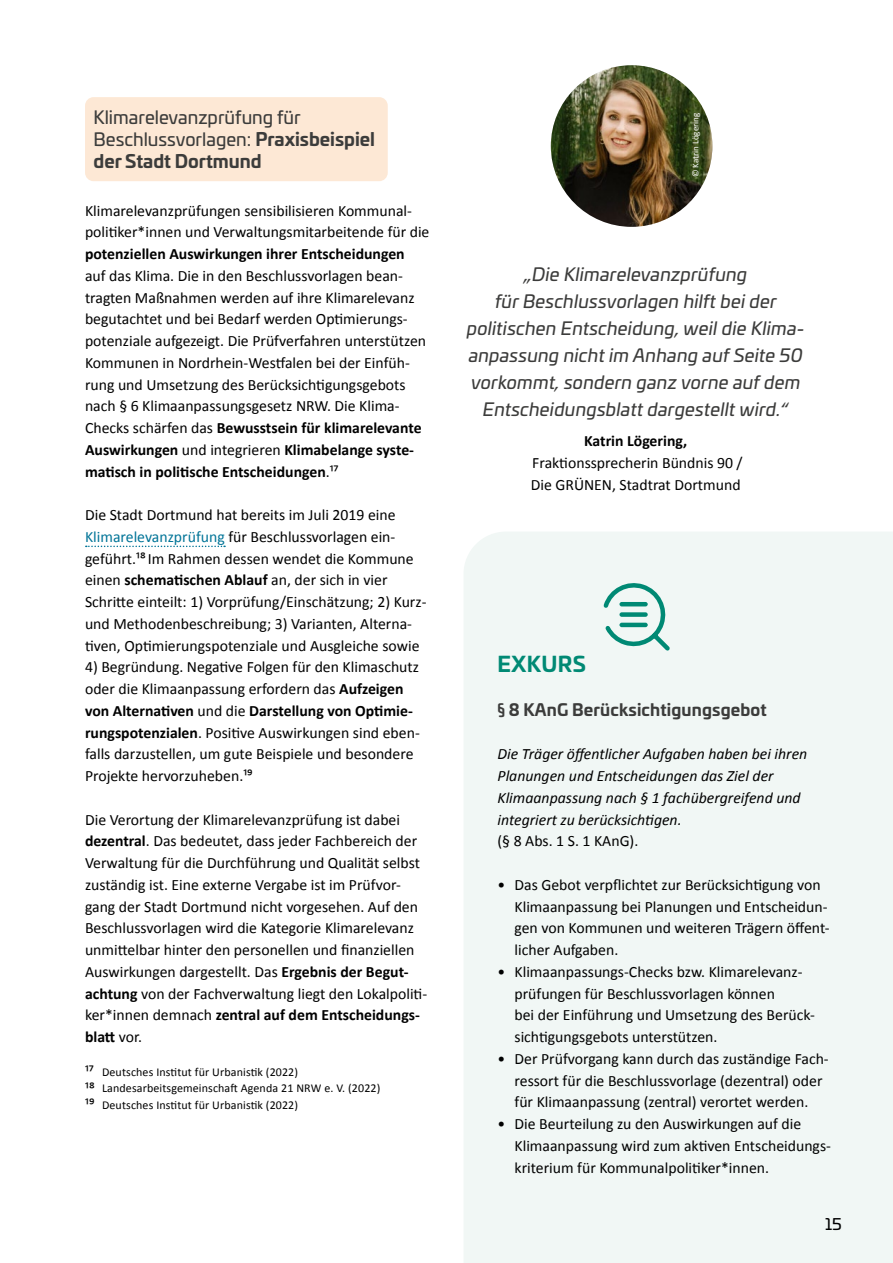
<style>
.page{position:relative;width:893px;height:1263px;background:#fff}
.page>*{position:absolute;margin:0;border:0;box-sizing:border-box;transform-origin:0 0}
.Headlines_Headline_Tipp_Exkurs_H2{font:700 21px "Univia Pro";letter-spacing:.02em;color:#008974}
.t1{font:italic 18px/27px "Univia Pro";letter-spacing:.01em;color:#3c3c3b;text-align:center}
.Headlines_Headline_Orange_H2_IHV{font:18px/21.8px "Univia Pro";color:#3c3c3b}
.Headlines_Headline_Tipp_Exkurs_H3{font:700 16.5px "Univia Pro";letter-spacing:.01em;color:#3c3c3b}
.Text_Fließtext_p{font:15.75px/21.8px "Calibri";color:#000}
.Text_Fließtext{font:italic 15.75px/21.8px "Calibri";color:#000}
.t2{font:15.75px "Univia Pro";color:#000}
.Fußnotentext{font:12px "Calibri";letter-spacing:.01em;color:#000}
.t3{font:9px "Calibri";color:#fff}
.s1{font-weight:700}
.s2{color:#007497}
.s3{font-size:15.75px}
.s4{font-style:normal}
</style>
<div class="page">
<div style="left:464px;top:532px;width:429px;height:731px;background:#f1f7f5"></div>
<div style="left:85px;top:97px;width:303px;height:84px;background:#fde8d5;border-radius:9px"></div>
<svg style="left:86px;top:546px;width:139px;height:1px"></svg>
<img style="left:551px;top:65px;width:161px;height:162px;border-radius:81px">
<svg style="left:600px;top:582px;width:74px;height:73px"></svg>
<hr style="left:619px;top:602px;width:29px;height:4px;background:#008974;border-radius:2px">
<div style="left:619px;top:612px;width:29px;height:5px;background:#008974;border-radius:2px"></div>
<hr style="left:619px;top:623px;width:29px;height:4px;background:#008974;border-radius:2px">
<h2 class="Headlines_Headline_Orange_H2_IHV" style="left:94px;top:106px;width:283px">Klimarelevanzprüfung für<br>Beschlussvorlagen: <span class="s1">Praxisbeispiel der Stadt Dortmund</span></h2>
<p class="Text_Fließtext_p" style="left:85px;top:199px;width:346px">Klimarelevanzprüfungen sensibilisieren Kommunal&shy;politiker*innen und Verwaltungsmitarbeitende für die <span class="s1">potenziellen Auswirkungen ihrer Entscheidungen<br></span>auf das Klima. Die in den Beschlussvorlagen bean&shy;tragten Maßnahmen werden auf ihre Klimarelevanz begutachtet und bei Bedarf werden Optimierungs&shy;potenziale aufgezeigt. Die Prüfverfahren unterstützen Kommunen in Nordrhein-Westfalen bei der Einfüh&shy;rung und Umsetzung des Berücksichtigungsgebots nach § 6 Klimaanpassungsgesetz NRW. Die Klima-Checks schärfen das <span class="s1">Bewusstsein für klimarelevante Auswirkungen</span> und integrieren <span class="s1">Klimabelange syste&shy;matisch in politische Entscheidungen</span>.17</p>
<p class="Text_Fließtext_p" style="left:85px;top:504px;width:343px">Die Stadt Dortmund hat bereits im Juli 2019 eine <span class="s2">Klimarelevanzprüfung</span> für Beschlussvorlagen ein&shy;geführt.18Im Rahmen dessen wendet die Kommune einen <span class="s1">schematischen Ablauf</span> an, der sich in vier Schritte einteilt: 1) Vorprüfung/Einschätzung; 2) Kurz&shy;und Methodenbeschreibung; 3) Varianten, Alterna&shy;tiven, Optimierungspotenziale und Ausgleiche sowie</p>
<p class="Text_Fließtext_p" style="left:85px;top:656px;width:336px">4) Begründung. Negative Folgen für den Klimaschutz oder die Klimaanpassung erfordern das <span class="s1">Aufzeigen von Alternativen</span> und die <span class="s1">Darstellung von Optimie&shy;rungspotenzialen</span>. Positive Auswirkungen sind eben&shy;falls darzustellen, um gute Beispiele und besondere Projekte hervorzuheben.19</p>
<p class="Text_Fließtext_p" style="left:85px;top:808px;width:344px">Die Verortung der Klimarelevanzprüfung ist dabei <span class="s1">dezentral</span>. Das bedeutet, dass jeder Fachbereich der Verwaltung für die Durchführung und Qualität selbst zuständig ist. Eine externe Vergabe ist im Prüfvor&shy;gang der Stadt Dortmund nicht vorgesehen. Auf den Beschlussvorlagen wird die Kategorie Klimarelevanz unmittelbar hinter den personellen und finanziellen Auswirkungen dargestellt. Das <span class="s1">Ergebnis der Begut&shy;achtung</span> von der Fachverwaltung liegt den Lokalpoliti&shy;ker*innen demnach <span class="s1">zentral auf dem Entscheidungs&shy;blatt</span> vor.</p>
<p class="Fußnotentext" style="left:85px;top:1063px;width:215px"><span class="s3">17</span> Deutsches Institut für Urbanistik (2022)</p>
<p class="Fußnotentext" style="left:85px;top:1080px;width:297px"><span class="s3">18</span> Landesarbeitsgemeinschaft Agenda 21 NRW e. V. (2022)</p>
<p class="Fußnotentext" style="left:85px;top:1096px;width:215px"><span class="s3">19</span> Deutsches Institut für Urbanistik (2022)</p>
<p class="t3" style="left:689px;top:177px;width:66px;rotate:-90deg">© Katrin Lögering</p>
<p class="t1" style="left:467px;top:260px;width:339px">„Die Klimarelevanzprüfung<br>für Beschlussvorlagen hilft bei der politischen Entscheidung, weil die Klima&shy;anpassung nicht im Anhang auf Seite 50 vorkommt, sondern ganz vorne auf dem Entscheidungsblatt dargestellt wird.“</p>
<p class="Text_Fließtext_p" style="left:531px;top:430px;width:213px;text-align:center"><span class="s1">Katrin Lögering,<br></span>Fraktionssprecherin Bündnis 90 /<br>Die GRÜNEN, Stadtrat Dortmund</p>
<h2 class="Headlines_Headline_Tipp_Exkurs_H2" style="left:498px;top:648px;width:90px">EXKURS</h2>
<h3 class="Headlines_Headline_Tipp_Exkurs_H3" style="left:497px;top:696px;width:271px">§ 8 KAnG Berücksichtigungsgebot</h3>
<p class="Text_Fließtext" style="left:497px;top:743px;width:311px">Die Träger öffentlicher Aufgaben haben bei ihren Planungen und Entscheidungen das Ziel der Klimaanpassung nach § 1 fachübergreifend und integriert zu berücksichtigen.<br><span class="s4">(§ 8 Abs. 1 S. 1 KAnG).</span></p>
<p class="Text_Fließtext_p" style="left:514px;top:873px;width:315px;text-indent:-17px">• Das Gebot verpflichtet zur Berücksichtigung von Klimaanpassung bei Planungen und Entscheidun&shy;gen von Kommunen und weiteren Trägern öffent&shy;licher Aufgaben.</p>
<p class="Text_Fließtext_p" style="left:514px;top:960px;width:301px;text-indent:-17px">• Klimaanpassungs-Checks bzw. Klimarelevanz&shy;prüfungen für Beschlussvorlagen können<br>bei der Einführung und Umsetzung des Berück&shy;sichtigungsgebots unterstützen.</p>
<p class="Text_Fließtext_p" style="left:514px;top:1047px;width:316px;text-indent:-17px">• Der Prüfvorgang kann durch das zuständige Fach&shy;ressort für die Beschlussvorlage (dezentral) oder für Klimaanpassung (zentral) verortet werden.</p>
<p class="Text_Fließtext_p" style="left:514px;top:1113px;width:318px;text-indent:-17px">• Die Beurteilung zu den Auswirkungen auf die<br>Klimaanpassung wird zum aktiven Entscheidungs&shy;kriterium für Kommunalpolitiker*innen.</p>
<p class="t2" style="left:825px;top:1212px;width:18px">15</p>
</div>
